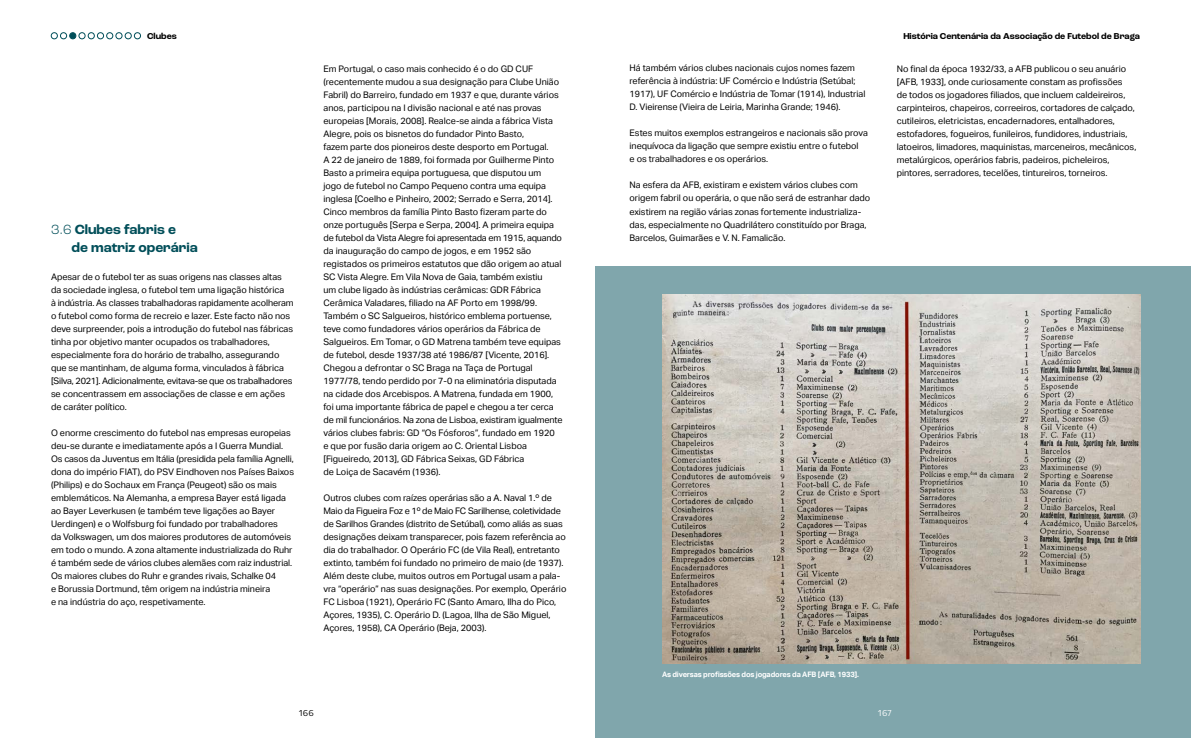
<style>
.page{position:relative;width:1191px;height:738px;background:#fff}
.page>*{position:absolute;margin:0;border:0;box-sizing:border-box;transform-origin:0 0}
.t1{font:700 14px/18px "Roc Grotesk";color:#004e59}
.t2{font:9px/13px "Aktiv Grotesk";color:#000}
.t3{font:700 9px "Roc Grotesk";color:#000}
.t4{font:9px "Laca Text";color:#000}
.t5{font:9px "Laca Text";color:#fff}
.t6{font:700 7.5px "Aktiv Grotesk";letter-spacing:-.02em;color:#fff}
.s1{font-weight:300}
</style>
<div class="page">
<div style="left:51px;top:32px;width:7px;height:7px;border:1px solid #004e59;border-radius:50%"></div>
<div style="left:60px;top:32px;width:7px;height:7px;border:1px solid #004e59;border-radius:50%"></div>
<svg style="left:70px;top:33px;width:6px;height:6px"></svg>
<div style="left:69px;top:32px;width:7px;height:7px;border:1px solid #004e59;border-radius:50%"></div>
<div style="left:79px;top:32px;width:6px;height:7px;border:1px solid #004e59;border-radius:50%"></div>
<div style="left:88px;top:32px;width:7px;height:7px;border:1px solid #004e59;border-radius:50%"></div>
<div style="left:97px;top:32px;width:7px;height:7px;border:1px solid #004e59;border-radius:50%"></div>
<div style="left:106px;top:32px;width:7px;height:7px;border:1px solid #004e59;border-radius:50%"></div>
<div style="left:116px;top:32px;width:6px;height:7px;border:1px solid #004e59;border-radius:50%"></div>
<div style="left:125px;top:32px;width:6px;height:7px;border:1px solid #004e59;border-radius:50%"></div>
<div style="left:134px;top:32px;width:7px;height:7px;border:1px solid #004e59;border-radius:50%"></div>
<div style="left:595px;top:267px;width:596px;height:470px;background:#80a6ac"></div>
<img style="left:662px;top:294px;width:478px;height:369px">
<p class="t3" style="left:147px;top:30px;width:31px">Clubes</p>
<p class="t3" style="left:903px;top:30px;width:238px">História Centenária da Associação de Futebol de Braga</p>
<h1 class="t1" style="left:72px;top:221px;width:128px;text-indent:-20px"><span class="s1">3.6</span> Clubes fabris e<br>de matriz operária</h1>
<p class="t2" style="left:51px;top:270px;width:244px">Apesar de o futebol ter as suas origens nas classes altas da sociedade inglesa, o futebol tem uma ligação histórica<br>à indústria. As classes trabalhadoras rapidamente acolheram o futebol como forma de recreio e lazer. Este facto não nos deve surpreender, pois a introdução do futebol nas fábricas tinha por objetivo manter ocupados os trabalhadores, especialmente fora do horário de trabalho, assegurando que se mantinham, de alguma forma, vinculados à fábrica [Silva, 2021]. Adicionalmente, evitava-se que os trabalhadores se concentrassem em associações de classe e em ações de caráter político.</p>
<p class="t2" style="left:51px;top:426px;width:244px">O enorme crescimento do futebol nas empresas europeias deu-se durante e imediatamente após a I Guerra Mundial.<br>Os casos da Juventus em Itália (presidida pela família Agnelli, dona do império FIAT), do PSV Eindhoven nos Países Baixos (Philips) e do Sochaux em França (Peugeot) são os mais emblemáticos. Na Alemanha, a empresa Bayer está ligada ao Bayer Leverkusen (e também teve ligações ao Bayer Uerdingen) e o Wolfsburg foi fundado por trabalhadores<br>da Volkswagen, um dos maiores produtores de automóveis em todo o mundo. A zona altamente industrializada do Ruhr é também sede de vários clubes alemães com raiz industrial.<br>Os maiores clubes do Ruhr e grandes rivais, Schalke 04<br>e Borussia Dortmund, têm origem na indústria mineira<br>e na indústria do aço, respetivamente.</p>
<p class="t2" style="left:323px;top:62px;width:241px">Em Portugal, o caso mais conhecido é o do GD CUF (recentemente mudou a sua designação para Clube União Fabril) do Barreiro, fundado em 1937 e que, durante vários anos, participou na I divisão nacional e até nas provas europeias [Morais, 2008]. Realce-se ainda a fábrica Vista Alegre, pois os bisnetos do fundador Pinto Basto,<br>fazem parte dos pioneiros deste desporto em Portugal.<br>A 22 de janeiro de 1889, foi formada por Guilherme Pinto Basto a primeira equipa portuguesa, que disputou um<br>jogo de futebol no Campo Pequeno contra uma equipa inglesa [Coelho e Pinheiro, 2002; Serrado e Serra, 2014].<br>Cinco membros da família Pinto Basto fizeram parte do onze português [Serpa e Serpa, 2004]. A primeira equipa de futebol da Vista Alegre foi apresentada em 1915, aquando da inauguração do campo de jogos, e em 1952 são registados os primeiros estatutos que dão origem ao atual SC Vista Alegre. Em Vila Nova de Gaia, também existiu<br>um clube ligado às indústrias cerâmicas: GDR Fábrica Cerâmica Valadares, filiado na AF Porto em 1998/99.<br>Também o SC Salgueiros, histórico emblema portuense, teve como fundadores vários operários da Fábrica de Salgueiros. Em Tomar, o GD Matrena também teve equipas de futebol, desde 1937/38 até 1986/87 [Vicente, 2016].<br>Chegou a defrontar o SC Braga na Taça de Portugal 1977/78, tendo perdido por 7-0 na eliminatória disputada na cidade dos Arcebispos. A Matrena, fundada em 1900, foi uma importante fábrica de papel e chegou a ter cerca de mil funcionários. Na zona de Lisboa, existiram igualmente vários clubes fabris: GD “Os Fósforos”, fundado em 1920<br>e que por fusão daria origem ao C. Oriental Lisboa [Figueiredo, 2013], GD Fábrica Seixas, GD Fábrica<br>de Loiça de Sacavém (1936).</p>
<p class="t2" style="left:323px;top:491px;width:244px">Outros clubes com raízes operárias são a A. Naval 1.º de Maio da Figueira Foz e 1º de Maio FC Sarilhense, coletividade de Sarilhos Grandes (distrito de Setúbal), como aliás as suas designações deixam transparecer, pois fazem referência ao dia do trabalhador. O Operário FC (de Vila Real), entretanto extinto, também foi fundado no primeiro de maio (de 1937).<br>Além deste clube, muitos outros em Portugal usam a pala&shy;vra “operário” nas suas designações. Por exemplo, Operário FC Lisboa (1921), Operário FC (Santo Amaro, Ilha do Pico, Açores, 1935), C. Operário D. (Lagoa, Ilha de São Miguel, Açores, 1958), CA Operário (Beja, 2003).</p>
<p class="t4" style="left:299px;top:707px;width:17px">166</p>
<p class="t2" style="left:629px;top:62px;width:237px">Há também vários clubes nacionais cujos nomes fazem referência à indústria: UF Comércio e Indústria (Setúbal; 1917), UF Comércio e Indústria de Tomar (1914), Industrial D. Vieirense (Vieira de Leiria, Marinha Grande; 1946).</p>
<p class="t2" style="left:629px;top:127px;width:240px">Estes muitos exemplos estrangeiros e nacionais são prova inequívoca da ligação que sempre existiu entre o futebol<br>e os trabalhadores e os operários.</p>
<p class="t2" style="left:629px;top:179px;width:242px">Na esfera da AFB, existiram e existem vários clubes com origem fabril ou operária, o que não será de estranhar dado existirem na região várias zonas fortemente industrializa&shy;das, especialmente no Quadrilátero constituído por Braga, Barcelos, Guimarães e V. N. Famalicão.</p>
<p class="t2" style="left:896px;top:62px;width:241px">No final da época 1932/33, a AFB publicou o seu anuário [AFB, 1933], onde curiosamente constam as profissões<br>de todos os jogadores filiados, que incluem caldeireiros, carpinteiros, chapeiros, correeiros, cortadores de calçado, cutileiros, eletricistas, encadernadores, entalhadores, estofadores, fogueiros, funileiros, fundidores, industriais, latoeiros, limadores, maquinistas, marceneiros, mecânicos, metalúrgicos, operários fabris, padeiros, picheleiros, pintores, serradores, tecelões, tintureiros, torneiros.</p>
<p class="t6" style="left:662px;top:669px;width:198px">As diversas profissões dos jogadores da AFB [AFB, 1933].</p>
<p class="t5" style="left:878px;top:707px;width:15px">167</p>
</div>
